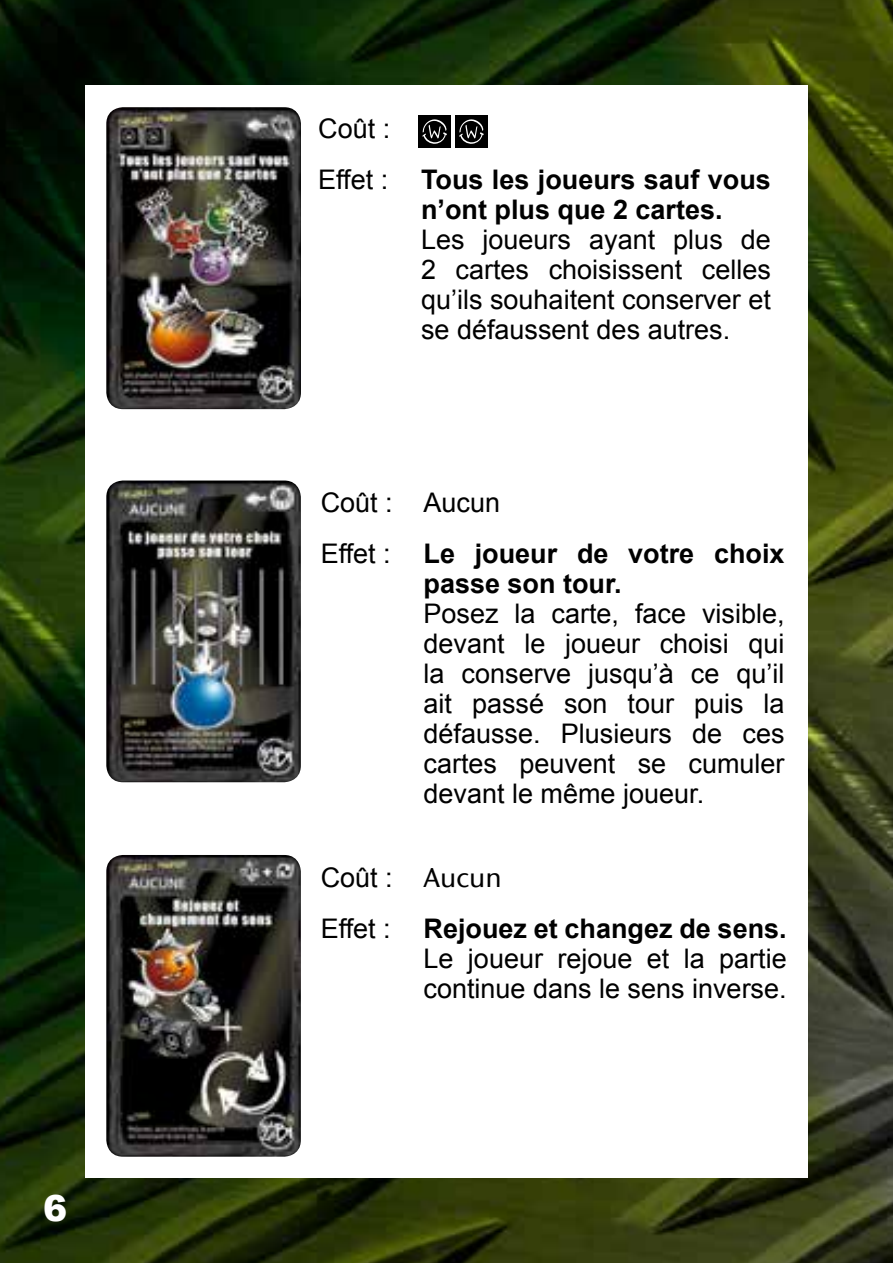
<style>
.page{position:relative;width:893px;height:1263px;background:#fff}
.page>*{position:absolute;margin:0;border:0;box-sizing:border-box;transform-origin:0 0}
.t1{font:900 36px "Arial";color:#fff}
.t2{font:27px/30px "Arial";color:#000;text-align:justify}
.t3{font:700 27px/51px "Arial";color:#000}
.s1{font-weight:400}
.s2{font-family:"Stone Sans ITC";font-weight:500}
</style>
<div class="page">
<img style="left:0;top:0;width:893px;height:1263px">
<div style="left:85px;top:85px;width:723px;height:1093px;background:#fff"></div>
<img style="left:106px;top:107px;width:195px;height:302px">
<img style="left:106px;top:480px;width:195px;height:302px">
<img style="left:106px;top:855px;width:195px;height:302px">
<div style="left:418px;top:115px;width:33px;height:33px;background:#000;border-radius:2px"></div>
<svg style="left:422px;top:119px;width:25px;height:25px"></svg>
<div style="left:455px;top:115px;width:32px;height:33px;background:#000;border-radius:2px"></div>
<svg style="left:459px;top:119px;width:25px;height:25px"></svg>
<h1 class="t1" style="left:43px;top:1182px;width:26px">6</h1>
<p class="t3" style="left:318px;top:104px;width:454px"><span class="s1">Coût :<br>Effet :</span> Tous les joueurs sauf vous</p>
<p class="t3" style="left:421px;top:185px;width:303px">n’ont plus que 2 cartes.</p>
<p class="t2" style="left:421px;top:225px;width:351px">Les joueurs ayant plus de 2 cartes choisissent celles qu’ils souhaitent conserver et se défaussent des autres.</p>
<p class="t3" style="left:321px;top:478px;width:465px"><span class="s1">Coût : Aucun<br>Effet :</span> Le joueur de votre choix</p>
<p class="t3" style="left:424px;top:559px;width:200px">passe son tour.</p>
<p class="t2" style="left:424px;top:599px;width:362px">Posez la carte, face visible, devant le joueur choisi qui la conserve jusqu’à ce qu’il ait passé son tour puis la défausse. Plusieurs de ces cartes peuvent se cumuler devant le même joueur.</p>
<p class="t3" style="left:321px;top:852px;width:467px"><span class="s1">Coût :</span> <span class="s2">Aucun<br></span><span class="s1">Effet :</span> Rejouez et changez de sens.</p>
<p class="t2" style="left:424px;top:943px;width:365px">Le joueur rejoue et la partie continue dans le sens inverse.</p>
</div>
